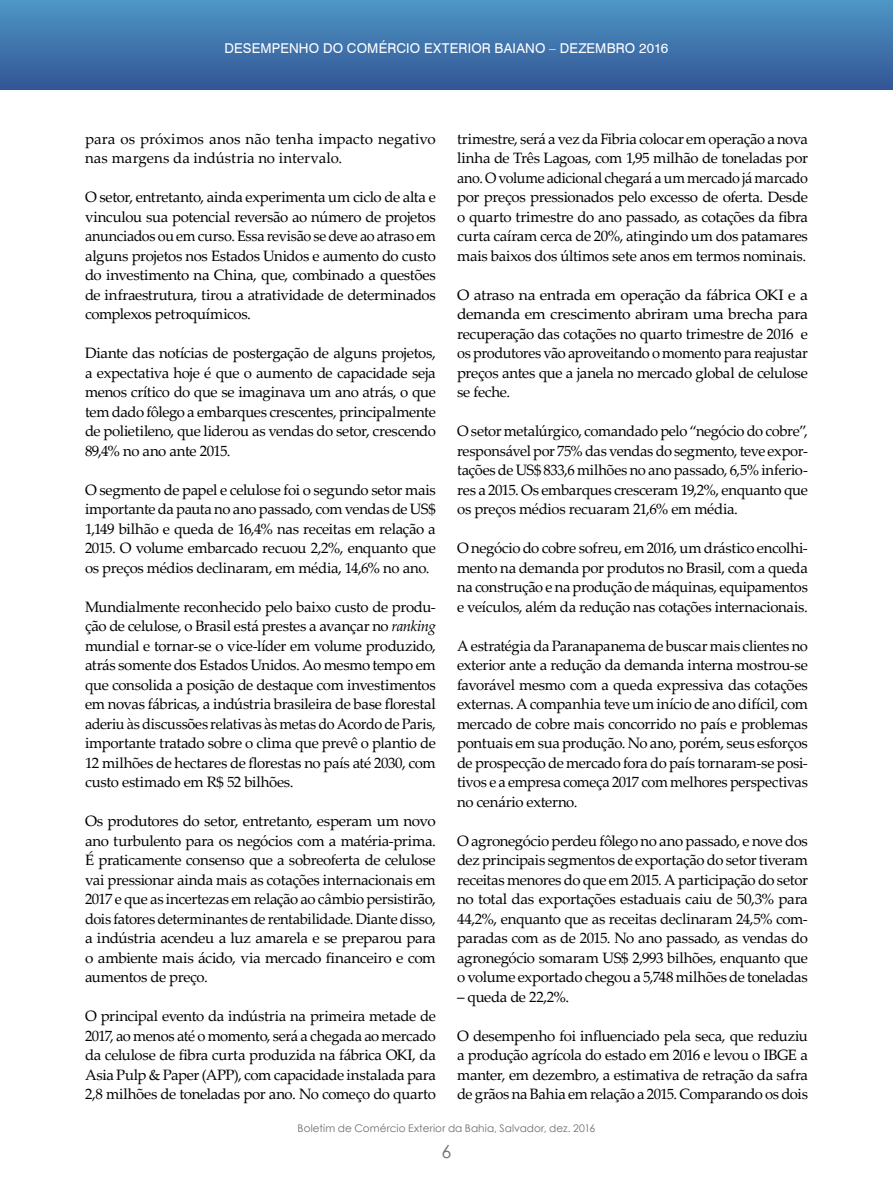
<style>
.page{position:relative;width:893px;height:1191px;background:#fff}
.page>*{position:absolute;margin:0;border:0;box-sizing:border-box;transform-origin:0 0}
.t1{font:18px "Century Gothic";color:#6d6e71}
.t2{font:15px/19.5px "Palatino Linotype";letter-spacing:-.02em;color:#000;text-align:justify}
.t3{font:15px/19.5px "Palatino Linotype";letter-spacing:-.02em;color:#000;text-align:justify;scale:1.05 1}
.t4{font:15px/19.5px "Palatino Linotype";color:#000}
.t5{font:13.5px "Swiss 721 BT";letter-spacing:.015em;color:#fff}
.t6{font:10.5px "Century Gothic";letter-spacing:.01em;color:#6d6e71}
.s1{font-style:italic}
</style>
<div class="page">
<div style="left:0;top:0;width:893px;height:90px;background:linear-gradient(to bottom,#4d97c5,#335596)"></div>
<svg style="left:892px;top:0;width:1px;height:90px"></svg>
<p class="t5" style="left:225px;top:40px;width:445px">DESEMPENHO DO COMÉRCIO EXTERIOR BAIANO – DEZEMBRO 2016</p>
<p class="t4" style="left:85px;top:128px;width:352px">para os próximos anos não tenha impacto negativo nas margens da indústria no intervalo.</p>
<p class="t2" style="left:85px;top:187px;width:352px">O setor, entretanto, ainda experimenta um ciclo de alta e vinculou sua potencial reversão ao número de projetos anunciados ou em curso. Essa revisão se deve ao atraso em alguns projetos nos Estados Unidos e aumento do custo do investimento na China, que, combinado a questões de infraestrutura, tirou a atratividade de determinados complexos petroquímicos.</p>
<p class="t2" style="left:85px;top:343px;width:352px">Diante das notícias de postergação de alguns projetos, a expectativa hoje é que o aumento de capacidade seja menos crítico do que se imaginava um ano atrás, o que tem dado fôlego a embarques crescentes, principalmente de polietileno, que liderou as vendas do setor, crescendo 89,4% no ano ante 2015.</p>
<p class="t2" style="left:85px;top:479px;width:352px">O segmento de papel e celulose foi o segundo setor mais importante da pauta no ano passado, com vendas de US$ 1,149 bilhão e queda de 16,4% nas receitas em relação a 2015. O volume embarcado recuou 2,2%, enquanto que os preços médios declinaram, em média, 14,6% no ano.</p>
<p class="t2" style="left:85px;top:596px;width:352px">Mundialmente reconhecido pelo baixo custo de produ&shy;ção de celulose, o Brasil está prestes a avançar no <span class="s1">ranking </span>mundial e tornar-se o vice-líder em volume produzido, atrás somente dos Estados Unidos. Ao mesmo tempo em que consolida a posição de destaque com investimentos em novas fábricas, a indústria brasileira de base florestal aderiu às discussões relativas às metas do Acordo de Paris, importante tratado sobre o clima que prevê o plantio de 12 milhões de hectares de florestas no país até 2030, com custo estimado em R$ 52 bilhões.</p>
<p class="t2" style="left:85px;top:811px;width:352px">Os produtores do setor, entretanto, esperam um novo ano turbulento para os negócios com a matéria-prima.<br>É praticamente consenso que a sobreoferta de celulose vai pressionar ainda mais as cotações internacionais em 2017 e que as incertezas em relação ao câmbio persistirão, dois fatores determinantes de rentabilidade. Diante disso, a indústria acendeu a luz amarela e se preparou para o ambiente mais ácido, via mercado financeiro e com aumentos de preço.</p>
<p class="t2" style="left:85px;top:1006px;width:352px">O principal evento da indústria na primeira metade de 2017, ao menos até o momento, será a chegada ao mercado da celulose de fibra curta produzida na fábrica OKI, da Asia Pulp &amp; Paper (APP), com capacidade instalada para 2,8 milhões de toneladas por ano. No começo do quarto</p>
<p class="t2" style="left:457px;top:128px;width:352px">trimestre, será a vez da Fibria colocar em operação a nova linha de Três Lagoas, com 1,95 milhão de toneladas por ano. O volume adicional chegará a um mercado já marcado por preços pressionados pelo excesso de oferta. Desde o quarto trimestre do ano passado, as cotações da fibra curta caíram cerca de 20%, atingindo um dos patamares mais baixos dos últimos sete anos em termos nominais.</p>
<p class="t3" style="left:457px;top:284px;width:336px">O atraso na entrada em operação da fábrica OKI e a demanda em crescimento abriram uma brecha para recuperação das cotações no quarto trimestre de 2016 e os produtores vão aproveitando o momento para reajustar preços antes que a janela no mercado global de celulose se feche.</p>
<p class="t2" style="left:457px;top:421px;width:352px">O setor metalúrgico, comandado pelo “negócio do cobre”, responsável por 75% das vendas do segmento, teve expor&shy;tações de US$ 833,6 milhões no ano passado, 6,5% inferio&shy;res a 2015. Os embarques cresceram 19,2%, enquanto que os preços médios recuaram 21,6% em média.</p>
<p class="t2" style="left:457px;top:538px;width:352px">O negócio do cobre sofreu, em 2016, um drástico encolhi&shy;mento na demanda por produtos no Brasil, com a queda na construção e na produção de máquinas, equipamentos e veículos, além da redução nas cotações internacionais.</p>
<p class="t2" style="left:457px;top:635px;width:352px">A estratégia da Paranapanema de buscar mais clientes no exterior ante a redução da demanda interna mostrou-se favorável mesmo com a queda expressiva das cotações externas. A companhia teve um início de ano difícil, com mercado de cobre mais concorrido no país e problemas pontuais em sua produção. No ano, porém, seus esforços de prospecção de mercado fora do país tornaram-se posi&shy;tivos e a empresa começa 2017 com melhores perspectivas no cenário externo.</p>
<p class="t2" style="left:457px;top:830px;width:352px">O agronegócio perdeu fôlego no ano passado, e nove dos dez principais segmentos de exportação do setor tiveram receitas menores do que em 2015. A participação do setor no total das exportações estaduais caiu de 50,3% para 44,2%, enquanto que as receitas declinaram 24,5% com&shy;paradas com as de 2015. No ano passado, as vendas do agronegócio somaram US$ 2,993 bilhões, enquanto que o volume exportado chegou a 5,748 milhões de toneladas</p>
<p class="t2" style="left:457px;top:986px;width:114px">– queda de 22,2%.</p>
<p class="t2" style="left:457px;top:1025px;width:352px">O desempenho foi influenciado pela seca, que reduziu a produção agrícola do estado em 2016 e levou o IBGE a manter, em dezembro, a estimativa de retração da safra de grãos na Bahia em relação a 2015. Comparando os dois</p>
<p class="t6" style="left:298px;top:1121px;width:299px">Boletim de Comércio Exterior da Bahia, Salvador, dez. 2016</p>
<p class="t1" style="left:441px;top:1138px;width:11px">6</p>
</div>
